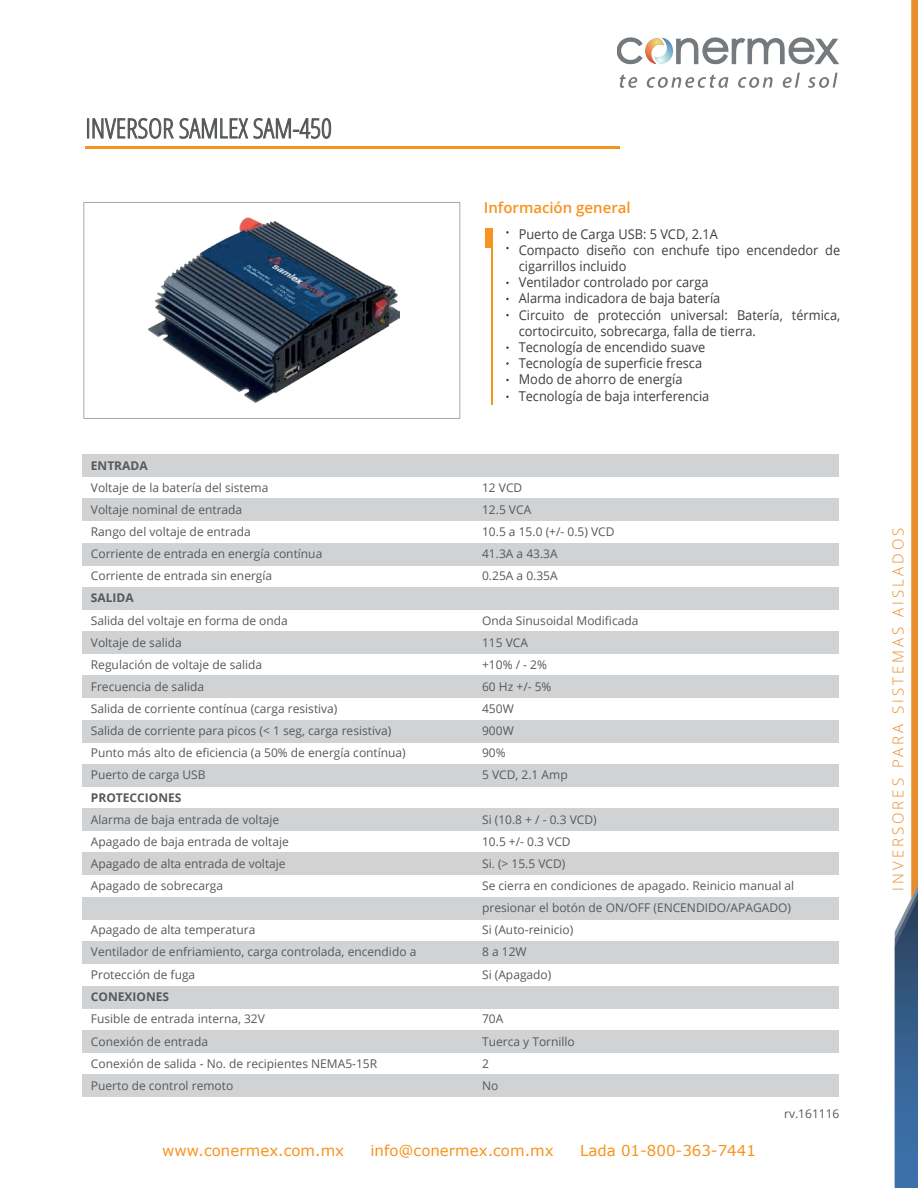
<style>
.page{position:relative;width:918px;height:1188px;background:#fff}
.page>*{position:absolute;margin:0;border:0;box-sizing:border-box;transform-origin:0 0}
.t1{font:300 condensed 27px "Open Sans";color:#535758}
.t2{font:15px "Verdana";color:#f7931d}
.t3{font:300 15px "Open Sans";letter-spacing:.2em;color:#e88d2d}
.t4{font:600 15px "Open Sans";color:#f7931d}
.t5{font:13.5px/16.2px "Open Sans";color:#3e3e3f;scale:.95 1}
.t6{font:12px/22.2px "Open Sans";color:#57585a}
.t7{font:700 12px "Open Sans";color:#57585a}
</style>
<div class="page">
<div style="left:83px;top:202px;width:377px;height:217px;border:1px solid #a8a9ad"></div>
<svg style="left:87px;top:118px;width:87px;height:22px"></svg>
<svg style="left:180px;top:117px;width:68px;height:22px"></svg>
<svg style="left:254px;top:117px;width:77px;height:22px"></svg>
<hr style="left:85px;top:146px;width:535px;height:2px;background:#f7931d">
<div style="left:485px;top:228px;width:7px;height:20px;background:#f69323"></div>
<hr style="left:492px;top:228px;width:1px;height:177px;background:#f69323">
<div style="left:82px;top:455px;width:756px;height:22px;background:#d1d2d4"></div>
<div style="left:82px;top:499px;width:756px;height:22px;background:#d1d2d4"></div>
<div style="left:82px;top:587px;width:756px;height:22px;background:#d1d2d4"></div>
<div style="left:82px;top:632px;width:756px;height:22px;background:#d1d2d4"></div>
<div style="left:82px;top:676px;width:756px;height:22px;background:#d1d2d4"></div>
<div style="left:82px;top:720px;width:756px;height:22px;background:#d1d2d4"></div>
<div style="left:82px;top:764px;width:756px;height:22px;background:#d1d2d4"></div>
<div style="left:82px;top:809px;width:756px;height:22px;background:#d1d2d4"></div>
<div style="left:82px;top:853px;width:756px;height:22px;background:#d1d2d4"></div>
<div style="left:82px;top:897px;width:756px;height:22px;background:#d1d2d4"></div>
<div style="left:82px;top:543px;width:756px;height:22px;background:#d1d2d4"></div>
<div style="left:82px;top:941px;width:756px;height:22px;background:#d1d2d4"></div>
<div style="left:82px;top:986px;width:756px;height:22px;background:#d1d2d4"></div>
<div style="left:82px;top:1030px;width:756px;height:23px;background:#d1d2d4"></div>
<div style="left:82px;top:1075px;width:756px;height:22px;background:#d1d2d4"></div>
<svg style="left:895px;top:0;width:23px;height:1188px"></svg>
<img style="left:617px;top:38px;width:222px;height:50px">
<img style="left:147px;top:217px;width:252px;height:186px">
<h1 class="t1" style="left:85px;top:110px;width:248px">INVERSOR SAMLEX SAM-450</h1>
<p class="t4" style="left:484px;top:197px;width:148px">Información general</p>
<p class="t5" style="left:519px;top:225px;width:340px">Puerto de Carga USB: 5 VCD, 2.1A<br>Compacto diseño con enchufe tipo encendedor de cigarrillos incluido<br>Ventilador controlado por carga<br>Alarma indicadora de baja batería<br>Circuito de protección universal: Batería, térmica, cortocircuito, sobrecarga, falla de tierra.<br>Tecnología de encendido suave<br>Tecnología de superficie fresca<br>Modo de ahorro de energía<br>Tecnología de baja interferencia</p>
<p class="t7" style="left:91px;top:457px;width:58px">ENTRADA</p>
<p class="t6" style="left:91px;top:476px;width:179px">Voltaje de la batería del sistema</p>
<p class="t6" style="left:482px;top:476px;width:42px">12 VCD</p>
<p class="t6" style="left:91px;top:498px;width:153px">Voltaje nominal de entrada</p>
<p class="t6" style="left:482px;top:498px;width:51px">12.5 VCA</p>
<p class="t6" style="left:91px;top:520px;width:161px">Rango del voltaje de entrada</p>
<p class="t6" style="left:482px;top:520px;width:134px">10.5 a 15.0 (+/- 0.5) VCD</p>
<p class="t6" style="left:91px;top:542px;width:233px">Corriente de entrada en energía contínua</p>
<p class="t6" style="left:482px;top:542px;width:77px">41.3A a 43.3A</p>
<p class="t6" style="left:91px;top:565px;width:183px">Corriente de entrada sin energía</p>
<p class="t6" style="left:482px;top:565px;width:77px">0.25A a 0.35A</p>
<p class="t7" style="left:91px;top:590px;width:44px">SALIDA</p>
<p class="t6" style="left:91px;top:609px;width:199px">Salida del voltaje en forma de onda</p>
<p class="t6" style="left:482px;top:609px;width:158px">Onda Sinusoidal Modificada</p>
<p class="t6" style="left:91px;top:631px;width:92px">Voltaje de salida</p>
<p class="t6" style="left:482px;top:631px;width:48px">115 VCA</p>
<p class="t6" style="left:91px;top:653px;width:173px">Regulación de voltaje de salida</p>
<p class="t6" style="left:482px;top:653px;width:66px">+10% / - 2%</p>
<p class="t6" style="left:91px;top:675px;width:115px">Frecuencia de salida</p>
<p class="t6" style="left:482px;top:675px;width:71px">60 Hz +/- 5%</p>
<p class="t6" style="left:91px;top:697px;width:248px">Salida de corriente contínua (carga resistiva)</p>
<p class="t6" style="left:482px;top:697px;width:33px">450W</p>
<p class="t6" style="left:91px;top:719px;width:302px">Salida de corriente para picos (&lt; 1 seg, carga resistiva)</p>
<p class="t6" style="left:482px;top:719px;width:33px">900W</p>
<p class="t6" style="left:91px;top:742px;width:316px">Punto más alto de eficiencia (a 50% de energía contínua)</p>
<p class="t6" style="left:482px;top:742px;width:25px">90%</p>
<p class="t6" style="left:91px;top:764px;width:116px">Puerto de carga USB</p>
<p class="t6" style="left:482px;top:764px;width:87px">5 VCD, 2.1 Amp</p>
<p class="t7" style="left:91px;top:789px;width:92px">PROTECCIONES</p>
<p class="t6" style="left:91px;top:808px;width:190px">Alarma de baja entrada de voltaje</p>
<p class="t6" style="left:482px;top:808px;width:116px">Si (10.8 + / - 0.3 VCD)</p>
<p class="t6" style="left:91px;top:830px;width:199px">Apagado de baja entrada de voltaje</p>
<p class="t6" style="left:482px;top:830px;width:90px">10.5 +/- 0.3 VCD</p>
<p class="t6" style="left:91px;top:852px;width:196px">Apagado de alta entrada de voltaje</p>
<p class="t6" style="left:482px;top:852px;width:85px">Si. (&gt; 15.5 VCD)</p>
<p class="t6" style="left:91px;top:874px;width:134px">Apagado de sobrecarga</p>
<p class="t6" style="left:482px;top:874px;width:314px">Se cierra en condiciones de apagado. Reinicio manual al presionar el botón de ON/OFF (ENCENDIDO/APAGADO)</p>
<p class="t6" style="left:91px;top:919px;width:166px">Apagado de alta temperatura</p>
<p class="t6" style="left:482px;top:919px;width:93px">Si (Auto-reinicio)</p>
<p class="t6" style="left:91px;top:941px;width:327px">Ventilador de enfriamiento, carga controlada, encendido a</p>
<p class="t6" style="left:482px;top:941px;width:46px">8 a 12W</p>
<p class="t6" style="left:91px;top:963px;width:106px">Protección de fuga</p>
<p class="t6" style="left:482px;top:963px;width:71px">Si (Apagado)</p>
<p class="t7" style="left:91px;top:988px;width:80px">CONEXIONES</p>
<p class="t6" style="left:91px;top:1008px;width:176px">Fusible de entrada interna, 32V</p>
<p class="t6" style="left:482px;top:1008px;width:23px">70A</p>
<p class="t6" style="left:91px;top:1030px;width:119px">Conexión de entrada</p>
<p class="t6" style="left:482px;top:1030px;width:94px">Tuerca y Tornillo</p>
<p class="t6" style="left:91px;top:1052px;width:288px">Conexión de salida - No. de recipientes NEMA5-15R</p>
<p class="t6" style="left:482px;top:1052px;width:8px">2</p>
<p class="t6" style="left:91px;top:1074px;width:144px">Puerto de control remoto</p>
<p class="t6" style="left:482px;top:1074px;width:18px">No</p>
<p class="t6" style="left:784px;top:1103px;width:57px">rv.161116</p>
<p class="t2" style="left:162px;top:1141px;width:183px">www.conermex.com.mx</p>
<p class="t2" style="left:371px;top:1141px;width:185px">info@conermex.com.mx</p>
<p class="t2" style="left:580px;top:1141px;width:177px">Lada 01-800-363-7441</p>
<p class="t3" style="left:888px;top:891px;width:365px;rotate:-90deg">INVERSORES PARA SISTEMAS AISLADOS</p>
</div>
